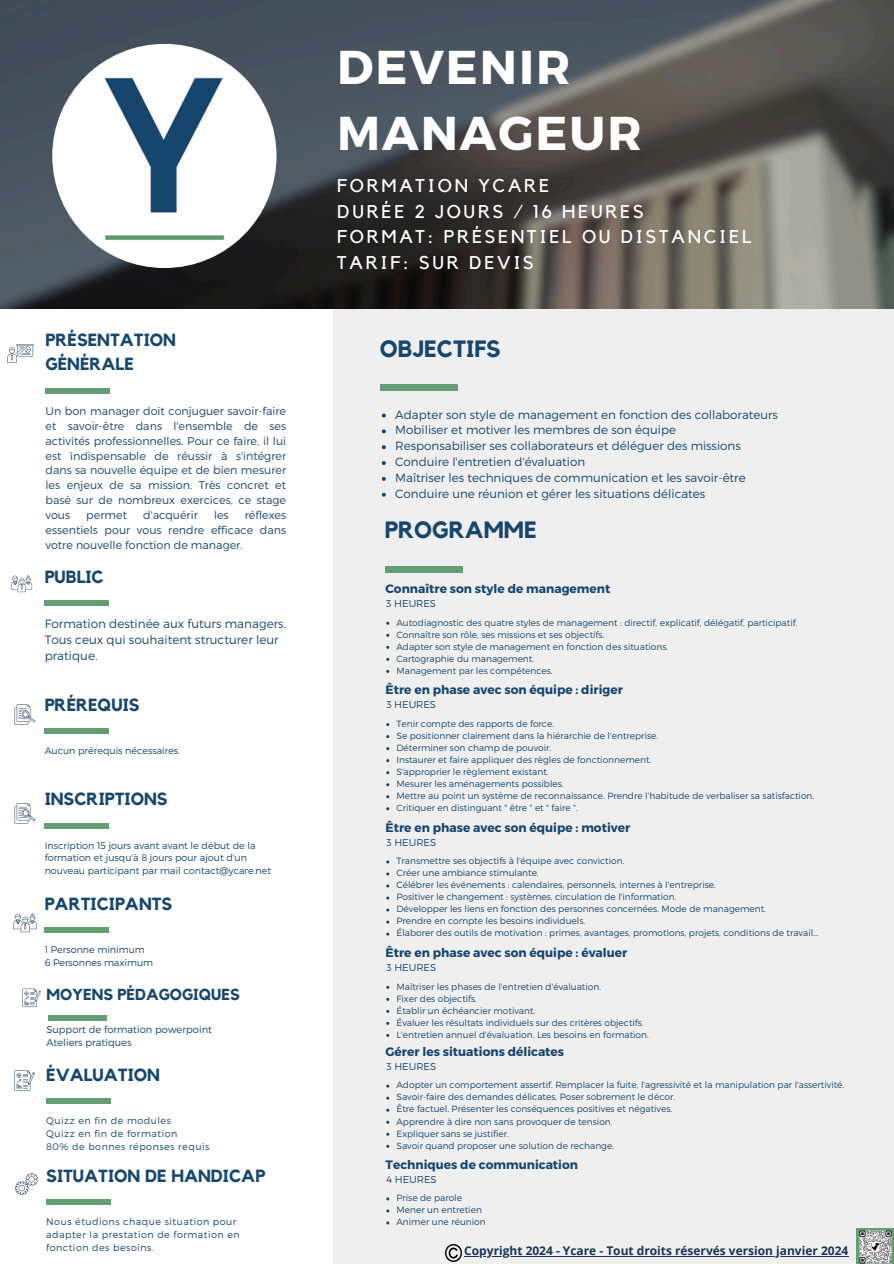
<style>
.page{position:relative;width:894px;height:1264px;background:#fff}
.page>*{position:absolute;margin:0;border:0;box-sizing:border-box;transform-origin:0 0}
.t1{font:700 47.4px/66.2px "Montserrat";letter-spacing:.04em;color:#fff}
.t2{font:700 23.55px "Kollektif";color:#17466d}
.t3{font:18.45px/25.7px "Kollektif";letter-spacing:.145em;color:#fff}
.t4{font:700 17.55px/24.2px "Kollektif";color:#17466d}
.t5{font:700 15.9px "Kollektif";color:#17466d}
.t6{font:700 12.15px "Montserrat";color:#17466d}
.t7{font:300 12px/16px "Montserrat";color:#17466d}
.t8{font:700 12px "Open Sans";color:#173554}
.t9{font:300 11.85px "Montserrat";color:#17466d}
.t10{font:300 11.1px/14.9px "Montserrat";color:#17466d;text-align:justify}
.t11{font:300 9.9px "Montserrat";color:#17466d}
.t12{font:300 9.6px/12.8px "Montserrat";color:#17466d}
.t13{font:300 9.6px/12.8px "Montserrat";letter-spacing:.05em;color:#17466d}
.t14{font:300 9px "Montserrat";color:#17466d}
</style>
<div class="page">
<div style="left:332px;top:308px;width:561px;height:955px;background:#efefef"></div>
<img style="left:0;top:0;width:893px;height:308px">
<img style="left:52px;top:44px;width:224px;height:224px;border-radius:50%">
<div style="left:46px;top:388px;width:64px;height:5px;background:#649c74"></div>
<svg style="left:382px;top:413px;width:3px;height:4px"></svg>
<svg style="left:382px;top:429px;width:3px;height:4px"></svg>
<svg style="left:382px;top:445px;width:3px;height:4px"></svg>
<svg style="left:382px;top:461px;width:3px;height:4px"></svg>
<svg style="left:382px;top:477px;width:3px;height:4px"></svg>
<div style="left:380px;top:384px;width:77px;height:7px;background:#649c74"></div>
<div style="left:45px;top:600px;width:64px;height:6px;background:#649c74"></div>
<svg style="left:7px;top:344px;width:27px;height:19px"></svg>
<svg style="left:11px;top:575px;width:21px;height:17px"></svg>
<div style="left:45px;top:728px;width:64px;height:6px;background:#649c74"></div>
<svg style="left:15px;top:704px;width:20px;height:20px"></svg>
<div style="left:45px;top:823px;width:64px;height:5px;background:#649c74"></div>
<svg style="left:15px;top:803px;width:20px;height:20px"></svg>
<div style="left:45px;top:927px;width:64px;height:6px;background:#649c74"></div>
<svg style="left:13px;top:913px;width:24px;height:19px"></svg>
<div style="left:384px;top:565px;width:78px;height:7px;background:#649c74"></div>
<div style="left:46px;top:1098px;width:65px;height:5px;background:#649c74"></div>
<div style="left:46px;top:1199px;width:65px;height:6px;background:#649c74"></div>
<svg style="left:15px;top:1070px;width:20px;height:20px"></svg>
<svg style="left:15px;top:1173px;width:23px;height:21px"></svg>
<img style="left:856px;top:1228px;width:37px;height:35px">
<div style="left:48px;top:1015px;width:59px;height:5px;background:#649c74"></div>
<svg style="left:23px;top:988px;width:18px;height:19px"></svg>
<img style="left:445px;top:1244px;width:16px;height:17px">
<hr style="left:464px;top:1256px;width:384px;height:1px;background:#173554">
<h1 class="t4" style="left:46px;top:328px;width:132px">PRÉSENTATION<br>GÉNÉRALE</h1>
<h3 class="t10" style="left:46px;top:403px;width:242px">Un bon manager doit conjuguer savoir-faire et savoir-être dans l'ensemble de ses activités professionnelles. Pour ce faire, il lui est indispensable de réussir à s'intégrer dans sa nouvelle équipe et de bien mesurer les enjeux de sa mission. Très concret et basé sur de nombreux exercices, ce stage vous</h3>
<h3 class="t10" style="left:46px;top:507px;width:242px;text-indent:199px">réflexes essentiels pour vous rendre efficace dans votre nouvelle fonction de manager.</h3>
<h3 class="t10" style="left:86px;top:507px;width:42px">permet</h3>
<h3 class="t10" style="left:143px;top:507px;width:56px">d'acquérir</h3>
<h3 class="t10" style="left:214px;top:507px;width:16px">les</h3>
<p class="t4" style="left:45px;top:565px;width:61px">PUBLIC</p>
<h4 class="t7" style="left:45px;top:615px;width:243px">Formation destinée aux futurs managers.<br>Tous ceux qui souhaitent structurer leur pratique.</h4>
<p class="t4" style="left:45px;top:693px;width:96px">PRÉREQUIS</p>
<p class="t12" style="left:45px;top:743px;width:137px">Aucun prérequis nécessaires.</p>
<h4 class="t4" style="left:45px;top:787px;width:124px">INSCRIPTIONS</h4>
<p class="t12" style="left:45px;top:838px;width:228px">Inscription 15 jours avant avant le début de la formation et jusqu'à 8 jours pour ajout d'un nouveau participant par mail contact@ycare.net</p>
<p class="t4" style="left:45px;top:892px;width:129px">PARTICIPANTS</p>
<p class="t12" style="left:45px;top:942px;width:102px">1 Personne minimum</p>
<h4 class="t12" style="left:45px;top:955px;width:110px">6 Personnes maximum</h4>
<p class="t5" style="left:46px;top:986px;width:195px">MOYENS PÉDAGOGIQUES</p>
<p class="t11" style="left:46px;top:1022px;width:167px">Support de formation powerpoint</p>
<h2 class="t11" style="left:46px;top:1035px;width:87px">Ateliers pratiques</h2>
<p class="t4" style="left:46px;top:1063px;width:115px">ÉVALUATION</p>
<p class="t13" style="left:46px;top:1113px;width:126px">Quizz en fin de modules</p>
<h4 class="t13" style="left:46px;top:1126px;width:133px">Quizz en fin de formation</h4>
<p class="t13" style="left:46px;top:1139px;width:165px">80% de bonnes réponses requis</p>
<p class="t4" style="left:46px;top:1164px;width:220px">SITUATION DE HANDICAP</p>
<p class="t13" style="left:46px;top:1214px;width:195px">Nous étudions chaque situation pour adapter la prestation de formation en fonction des besoins.</p>
<h4 class="t1" style="left:337px;top:32px;width:306px">DEVENIR<br>MANAGEUR</h4>
<p class="t3" style="left:337px;top:173px;width:415px">FORMATION YCARE<br>DURÉE 2 JOURS / 16 HEURES<br>FORMAT: PRÉSENTIEL OU DISTANCIEL<br>TARIF: SUR DEVIS</p>
<p class="t2" style="left:380px;top:338px;width:122px">OBJECTIFS</p>
<p class="t9" style="left:395px;top:406px;width:384px">Adapter son style de management en fonction des collaborateurs</p>
<h4 class="t9" style="left:395px;top:422px;width:282px">Mobiliser et motiver les membres de son équipe</h4>
<h6 class="t9" style="left:395px;top:438px;width:347px">Responsabiliser ses collaborateurs et déléguer des missions</h6>
<p class="t9" style="left:395px;top:454px;width:191px">Conduire l'entretien d'évaluation</p>
<h4 class="t9" style="left:395px;top:470px;width:352px">Maîtriser les techniques de communication et les savoir-être</h4>
<h6 class="t9" style="left:395px;top:486px;width:311px">Conduire une réunion et gérer les situations délicates</h6>
<p class="t2" style="left:384px;top:519px;width:153px">PROGRAMME</p>
<h4 class="t6" style="left:385px;top:580px;width:226px">Connaître son style de management</h4>
<p class="t14" style="left:396px;top:616px;width:402px">Autodiagnostic des quatre styles de management : directif, explicatif, délégatif, participatif.</p>
<h2 class="t14" style="left:396px;top:628px;width:209px">Connaître son rôle, ses missions et ses objectifs.</h2>
<p class="t14" style="left:396px;top:640px;width:273px">Adapter son style de management en fonction des situations.</p>
<p class="t14" style="left:396px;top:652px;width:139px">Cartographie du management.</p>
<p class="t14" style="left:396px;top:664px;width:158px">Management par les compétences.</p>
<p class="t11" style="left:386px;top:597px;width:51px">3 HEURES</p>
<p class="t6" style="left:385px;top:682px;width:239px">Être en phase avec son équipe : diriger</p>
<p class="t14" style="left:396px;top:717px;width:159px">Tenir compte des rapports de force.</p>
<p class="t14" style="left:396px;top:729px;width:263px">Se positionner clairement dans la hiérarchie de l'entreprise.</p>
<p class="t14" style="left:396px;top:741px;width:156px">Déterminer son champ de pouvoir.</p>
<p class="t14" style="left:396px;top:753px;width:256px">Instaurer et faire appliquer des règles de fonctionnement.</p>
<h5 class="t14" style="left:396px;top:766px;width:154px">S'approprier le règlement existant.</h5>
<p class="t14" style="left:396px;top:778px;width:169px">Mesurer les aménagements possibles.</p>
<p class="t14" style="left:396px;top:790px;width:419px">Mettre au point un système de reconnaissance. Prendre l'habitude de verbaliser sa satisfaction.</p>
<p class="t14" style="left:396px;top:802px;width:183px">Critiquer en distinguant " être " et " faire ".</p>
<p class="t11" style="left:386px;top:698px;width:51px">3 HEURES</p>
<p class="t6" style="left:385px;top:819px;width:246px">Être en phase avec son équipe : motiver</p>
<p class="t14" style="left:396px;top:855px;width:229px">Transmettre ses objectifs à l'équipe avec conviction.</p>
<p class="t14" style="left:396px;top:867px;width:144px">Créer une ambiance stimulante.</p>
<p class="t14" style="left:396px;top:879px;width:321px">Célébrer les événements : calendaires, personnels, internes à l'entreprise.</p>
<p class="t14" style="left:396px;top:891px;width:281px">Positiver le changement : systèmes, circulation de l'information.</p>
<h5 class="t14" style="left:396px;top:903px;width:371px">Développer les liens en fonction des personnes concernées. Mode de management.</h5>
<p class="t14" style="left:396px;top:915px;width:190px">Prendre en compte les besoins individuels.</p>
<p class="t14" style="left:396px;top:927px;width:423px">Élaborer des outils de motivation : primes, avantages, promotions, projets, conditions de travail...</p>
<p class="t11" style="left:386px;top:835px;width:51px">3 HEURES</p>
<p class="t6" style="left:385px;top:944px;width:243px">Être en phase avec son équipe : évaluer</p>
<p class="t14" style="left:396px;top:980px;width:206px">Maîtriser les phases de l'entretien d'évaluation.</p>
<p class="t14" style="left:396px;top:992px;width:82px">Fixer des objectifs.</p>
<p class="t14" style="left:396px;top:1004px;width:140px">Établir un échéancier motivant.</p>
<p class="t14" style="left:396px;top:1016px;width:249px">Évaluer les résultats individuels sur des critères objectifs.</p>
<h5 class="t14" style="left:396px;top:1028px;width:254px">L'entretien annuel d'évaluation. Les besoins en formation.</h5>
<p class="t11" style="left:386px;top:961px;width:51px">3 HEURES</p>
<p class="t6" style="left:385px;top:1043px;width:180px">Gérer les situations délicates</p>
<p class="t14" style="left:396px;top:1079px;width:449px">Adopter un comportement assertif. Remplacer la fuite, l'agressivité et la manipulation par l'assertivité.</p>
<p class="t14" style="left:396px;top:1091px;width:280px">Savoir-faire des demandes délicates. Poser sobrement le décor.</p>
<p class="t14" style="left:396px;top:1103px;width:277px">Être factuel. Présenter les conséquences positives et négatives.</p>
<p class="t14" style="left:396px;top:1115px;width:217px">Apprendre à dire non sans provoquer de tension.</p>
<h5 class="t14" style="left:396px;top:1127px;width:114px">Expliquer sans se justifier.</h5>
<p class="t14" style="left:396px;top:1139px;width:219px">Savoir quand proposer une solution de rechange.</p>
<p class="t11" style="left:386px;top:1059px;width:51px">3 HEURES</p>
<p class="t6" style="left:385px;top:1156px;width:194px">Techniques de communication</p>
<p class="t14" style="left:396px;top:1192px;width:67px">Prise de parole</p>
<p class="t14" style="left:396px;top:1204px;width:87px">Mener un entretien</p>
<p class="t14" style="left:396px;top:1216px;width:91px">Animer une réunion</p>
<p class="t11" style="left:386px;top:1172px;width:52px">4 HEURES</p>
<p class="t8" style="left:464px;top:1242px;width:385px">Copyright 2024 - Ycare - Tout droits réservés version janvier 2024</p>
</div>
